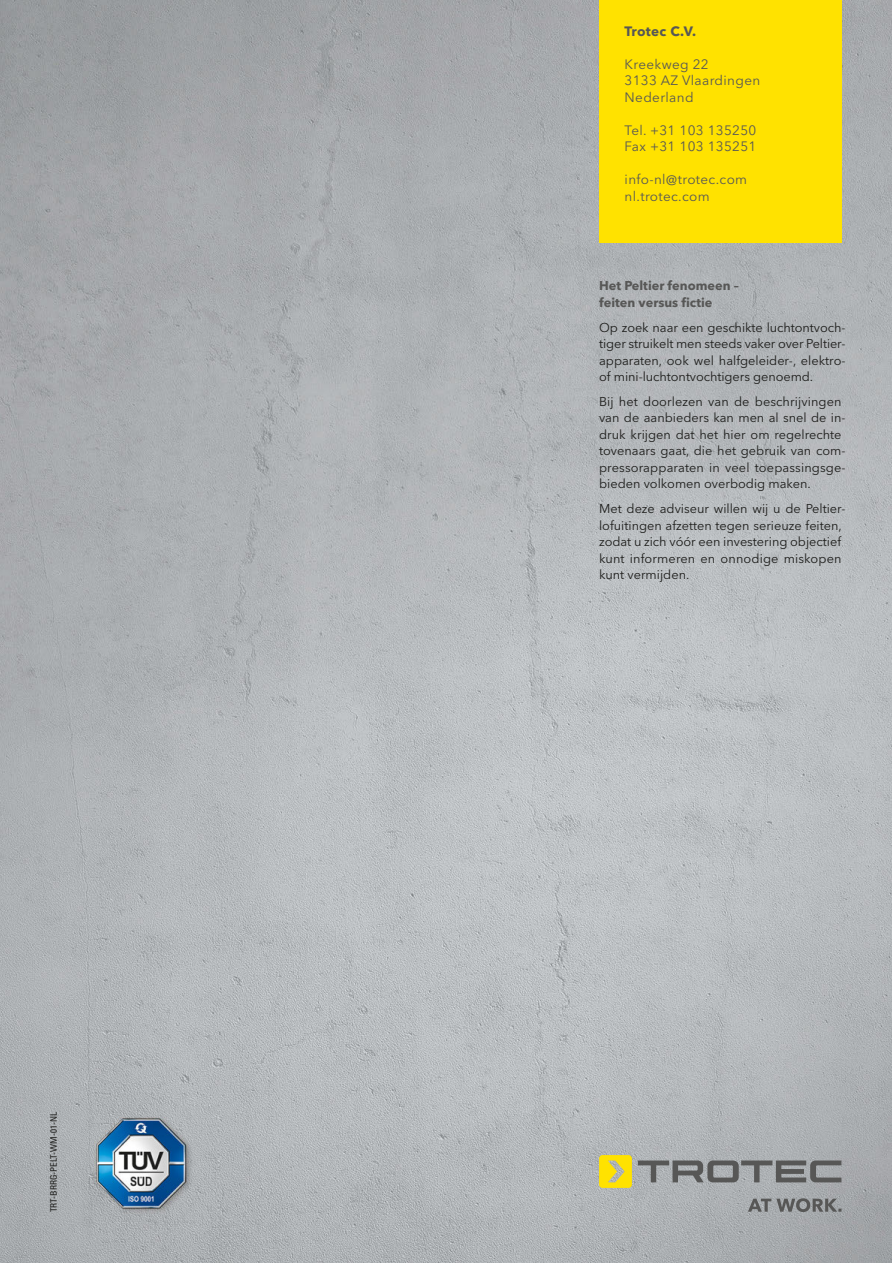
<style>
.page{position:relative;width:892px;height:1263px;background:#fff}
.page>*{position:absolute;margin:0;border:0;box-sizing:border-box;transform-origin:0 0}
.t1{font:13.5px/16.5px "Avenir Next W1 G";letter-spacing:.025em;color:#575756}
.t2{font:700 13.5px "Avenir Next W1 G";letter-spacing:.025em;color:#575756}
.t3{font:12.75px/16.5px "Avenir Next W1 G";color:#1d1d1b}
.t4{font:700 12.75px/16.5px "Avenir Next W1 G";color:#575756}
.t5{font:condensed 9px "Univers Com 57";color:#1d1d1b}
</style>
<div class="page">
<img style="left:0;top:0;width:892px;height:1263px">
<svg style="left:748px;top:1198px;width:93px;height:14px"></svg>
<svg style="left:638px;top:1160px;width:203px;height:22px;background:#838586"></svg>
<svg style="left:599px;top:1155px;width:33px;height:33px"></svg>
<img style="left:63px;top:1105px;width:155px;height:117px">
<div style="left:599px;top:0;width:242px;height:242px;background:#ffe200"></div>
<p class="t5" style="left:50px;top:1212px;width:101px;rotate:-90deg">TRT-BRRG-PELT-WM-01-NL</p>
<p class="t2" style="left:624px;top:23px;width:73px">Trotec C.V.</p>
<p class="t1" style="left:624px;top:57px;width:137px">Kreekweg 22<br>3133 AZ Vlaardingen<br>Nederland</p>
<p class="t1" style="left:624px;top:123px;width:133px">Tel. +31 103 135250<br>Fax +31 103 135251</p>
<p class="t1" style="left:624px;top:172px;width:124px">info-nl@trotec.com nl.trotec.com</p>
<p class="t4" style="left:599px;top:278px;width:141px">Het Peltier fenomeen – feiten versus fictie</p>
<p class="t3" style="left:599px;top:320px;width:248px;text-align:justify">Op zoek naar een geschikte luchtontvoch&shy;tiger struikelt men steeds vaker over Peltier&shy;apparaten, ook wel halfgeleider-, elektro&shy;of mini-luchtontvochtigers genoemd.</p>
<p class="t3" style="left:599px;top:394px;width:248px">Bij het doorlezen van de beschrijvingen van de aanbieders kan men al snel de in&shy;druk krijgen dat het hier om regelrechte tovenaars gaat, die het gebruik van com&shy;pressorapparaten in veel toepassingsge&shy;bieden volkomen overbodig maken.</p>
<p class="t3" style="left:599px;top:501px;width:248px">Met deze adviseur willen wij u de Peltier&shy;lofuitingen afzetten tegen serieuze feiten, zodat u zich vóór een investering objectief kunt informeren en onnodige miskopen kunt vermijden.</p>
</div>
